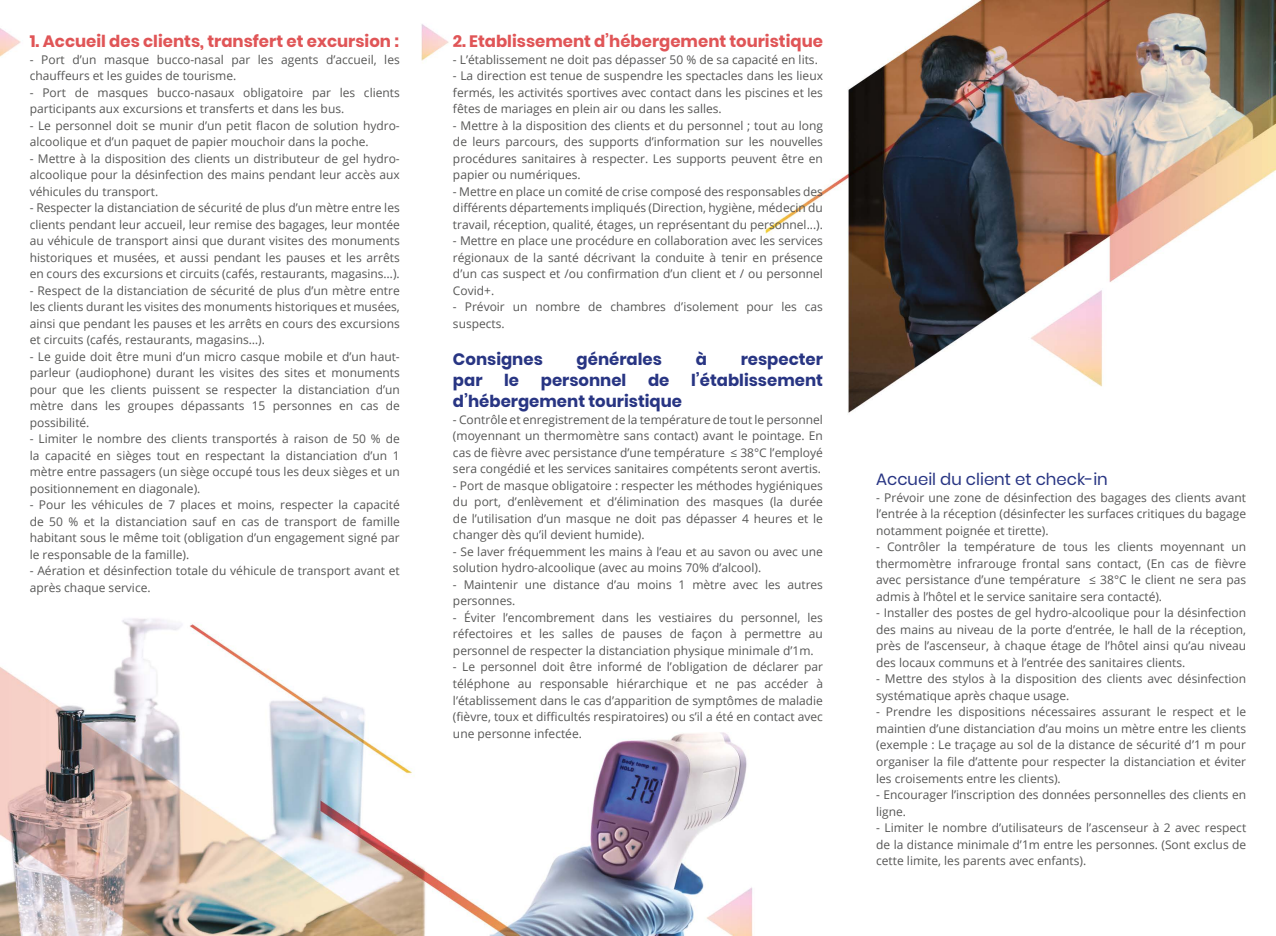
<style>
.page{position:relative;width:1276px;height:936px;background:#fff}
.page>*{position:absolute;margin:0;border:0;box-sizing:border-box;transform-origin:0 0}
.t1{font:700 16.5px "Poppins";color:#283583}
.t2{font:700 16.5px "Poppins";color:#e05557}
.t3{font:16.5px "Poppins";color:#283583}
.t4{font:12px/16.5px "Open Sans";color:#575756;text-align:justify}
</style>
<div class="page">
<img style="left:0;top:0;width:1276px;height:935px">
<h1 class="t2" style="left:30px;top:32px;width:371px">1. Accueil des clients, transfert et excursion :</h1>
<p class="t4" style="left:30px;top:51px;width:371px">- Port d’un masque bucco-nasal par les agents d’accueil, les chauffeurs et les guides de tourisme.</p>
<p class="t4" style="left:30px;top:84px;width:371px">- Port de masques bucco-nasaux obligatoire par les clients participants aux excursions et transferts et dans les bus.</p>
<p class="t4" style="left:30px;top:117px;width:371px">- Le personnel doit se munir d’un petit flacon de solution hydro&shy;alcoolique et d’un paquet de papier mouchoir dans la poche.</p>
<p class="t4" style="left:30px;top:150px;width:371px">- Mettre à la disposition des clients un distributeur de gel hydro&shy;alcoolique pour la désinfection des mains pendant leur accès aux véhicules du transport.</p>
<p class="t4" style="left:30px;top:199px;width:371px">- Respecter la distanciation de sécurité de plus d’un mètre entre les clients pendant leur accueil, leur remise des bagages, leur montée au véhicule de transport ainsi que durant visites des monuments historiques et musées, et aussi pendant les pauses et les arrêts en cours des excursions et circuits (cafés, restaurants, magasins…).</p>
<p class="t4" style="left:30px;top:282px;width:371px">- Respect de la distanciation de sécurité de plus d’un mètre entre les clients durant les visites des monuments historiques et musées, ainsi que pendant les pauses et les arrêts en cours des excursions et circuits (cafés, restaurants, magasins…).</p>
<p class="t4" style="left:30px;top:348px;width:371px">- Le guide doit être muni d’un micro casque mobile et d’un haut&shy;parleur (audiophone) durant les visites des sites et monuments pour que les clients puissent se respecter la distanciation d’un mètre dans les groupes dépassants 15 personnes en cas de possibilité.</p>
<p class="t4" style="left:30px;top:430px;width:371px">- Limiter le nombre des clients transportés à raison de 50 % de la capacité en sièges tout en respectant la distanciation d’un 1 mètre entre passagers (un siège occupé tous les deux sièges et un positionnement en diagonale).</p>
<p class="t4" style="left:30px;top:496px;width:371px">- Pour les véhicules de 7 places et moins, respecter la capacité de 50 % et la distanciation sauf en cas de transport de famille habitant sous le même toit (obligation d’un engagement signé par le responsable de la famille).</p>
<p class="t4" style="left:30px;top:562px;width:371px">- Aération et désinfection totale du véhicule de transport avant et après chaque service.</p>
<h1 class="t2" style="left:453px;top:32px;width:371px">2. Etablissement d’hébergement touristique</h1>
<p class="t4" style="left:453px;top:51px;width:366px">- L’établissement ne doit pas dépasser 50 % de sa capacité en lits.</p>
<p class="t4" style="left:453px;top:67px;width:371px">- La direction est tenue de suspendre les spectacles dans les lieux fermés, les activités sportives avec contact dans les piscines et les fêtes de mariages en plein air ou dans les salles.</p>
<p class="t4" style="left:453px;top:117px;width:371px">- Mettre à la disposition des clients et du personnel ; tout au long de leurs parcours, des supports d’information sur les nouvelles procédures sanitaires à respecter. Les supports peuvent être en papier ou numériques.</p>
<p class="t4" style="left:453px;top:183px;width:371px">- Mettre en place un comité de crise composé des responsables des différents départements impliqués (Direction, hygiène, médecin du travail, réception, qualité, étages, un représentant du personnel...).</p>
<p class="t4" style="left:453px;top:232px;width:371px">- Mettre en place une procédure en collaboration avec les services régionaux de la santé décrivant la conduite à tenir en présence d’un cas suspect et /ou confirmation d’un client et / ou personnel Covid+.</p>
<p class="t4" style="left:453px;top:298px;width:371px">- Prévoir un nombre de chambres d’isolement pour les cas suspects.</p>
<h1 class="t1" style="left:453px;top:350px;width:91px">Consignes</h1>
<h1 class="t1" style="left:576px;top:350px;width:87px">générales</h1>
<h1 class="t1" style="left:696px;top:350px;width:13px">à</h1>
<h1 class="t1" style="left:740px;top:350px;width:84px">respecter</h1>
<h1 class="t1" style="left:453px;top:371px;width:31px">par</h1>
<h1 class="t1" style="left:504px;top:371px;width:16px">le</h1>
<h1 class="t1" style="left:541px;top:371px;width:87px">personnel</h1>
<h1 class="t1" style="left:648px;top:371px;width:23px">de</h1>
<h1 class="t1" style="left:691px;top:371px;width:133px">l’établissement</h1>
<h1 class="t1" style="left:453px;top:392px;width:231px">d’hébergement touristique</h1>
<p class="t4" style="left:453px;top:411px;width:371px">- Contrôle et enregistrement de la température de tout le personnel (moyennant un thermomètre sans contact) avant le pointage. En cas de fièvre avec persistance d’une température ≤ 38°C l’employé sera congédié et les services sanitaires compétents seront avertis.</p>
<p class="t4" style="left:453px;top:477px;width:371px">- Port de masque obligatoire : respecter les méthodes hygiéniques du port, d’enlèvement et d’élimination des masques (la durée de l’utilisation d’un masque ne doit pas dépasser 4 heures et le changer dès qu’il devient humide).</p>
<p class="t4" style="left:453px;top:543px;width:371px">- Se laver fréquemment les mains à l’eau et au savon ou avec une solution hydro-alcoolique (avec au moins 70% d’alcool).</p>
<p class="t4" style="left:453px;top:576px;width:371px">- Maintenir une distance d’au moins 1 mètre avec les autres personnes.</p>
<p class="t4" style="left:453px;top:609px;width:371px">- Éviter l’encombrement dans les vestiaires du personnel, les réfectoires et les salles de pauses de façon à permettre au personnel de respecter la distanciation physique minimale d’1m.</p>
<p class="t4" style="left:453px;top:658px;width:371px">- Le personnel doit être informé de l’obligation de déclarer par téléphone au responsable hiérarchique et ne pas accéder à l’établissement dans le cas d’apparition de symptômes de maladie (fièvre, toux et difficultés respiratoires) ou s’il a été en contact avec une personne infectée.</p>
<h1 class="t3" style="left:876px;top:470px;width:233px">Accueil du client et check-in</h1>
<p class="t4" style="left:876px;top:489px;width:371px">- Prévoir une zone de désinfection des bagages des clients avant l’entrée à la réception (désinfecter les surfaces critiques du bagage notamment poignée et tirette).</p>
<p class="t4" style="left:876px;top:538px;width:371px">- Contrôler la température de tous les clients moyennant un thermomètre infrarouge frontal sans contact, (En cas de fièvre avec persistance d’une température ≤ 38°C le client ne sera pas admis à l’hôtel et le service sanitaire sera contacté).</p>
<p class="t4" style="left:876px;top:604px;width:371px">- Installer des postes de gel hydro-alcoolique pour la désinfection des mains au niveau de la porte d’entrée, le hall de la réception, près de l’ascenseur, à chaque étage de l’hôtel ainsi qu’au niveau des locaux communs et à l’entrée des sanitaires clients.</p>
<p class="t4" style="left:876px;top:670px;width:371px">- Mettre des stylos à la disposition des clients avec désinfection systématique après chaque usage.</p>
<p class="t4" style="left:876px;top:703px;width:371px">- Prendre les dispositions nécessaires assurant le respect et le maintien d’une distanciation d’au moins un mètre entre les clients (exemple : Le traçage au sol de la distance de sécurité d’1 m pour organiser la file d’attente pour respecter la distanciation et éviter les croisements entre les clients).</p>
<p class="t4" style="left:876px;top:786px;width:371px">- Encourager l’inscription des données personnelles des clients en ligne.</p>
<p class="t4" style="left:876px;top:819px;width:371px">- Limiter le nombre d’utilisateurs de l’ascenseur à 2 avec respect de la distance minimale d’1m entre les personnes. (Sont exclus de cette limite, les parents avec enfants).</p>
</div>
